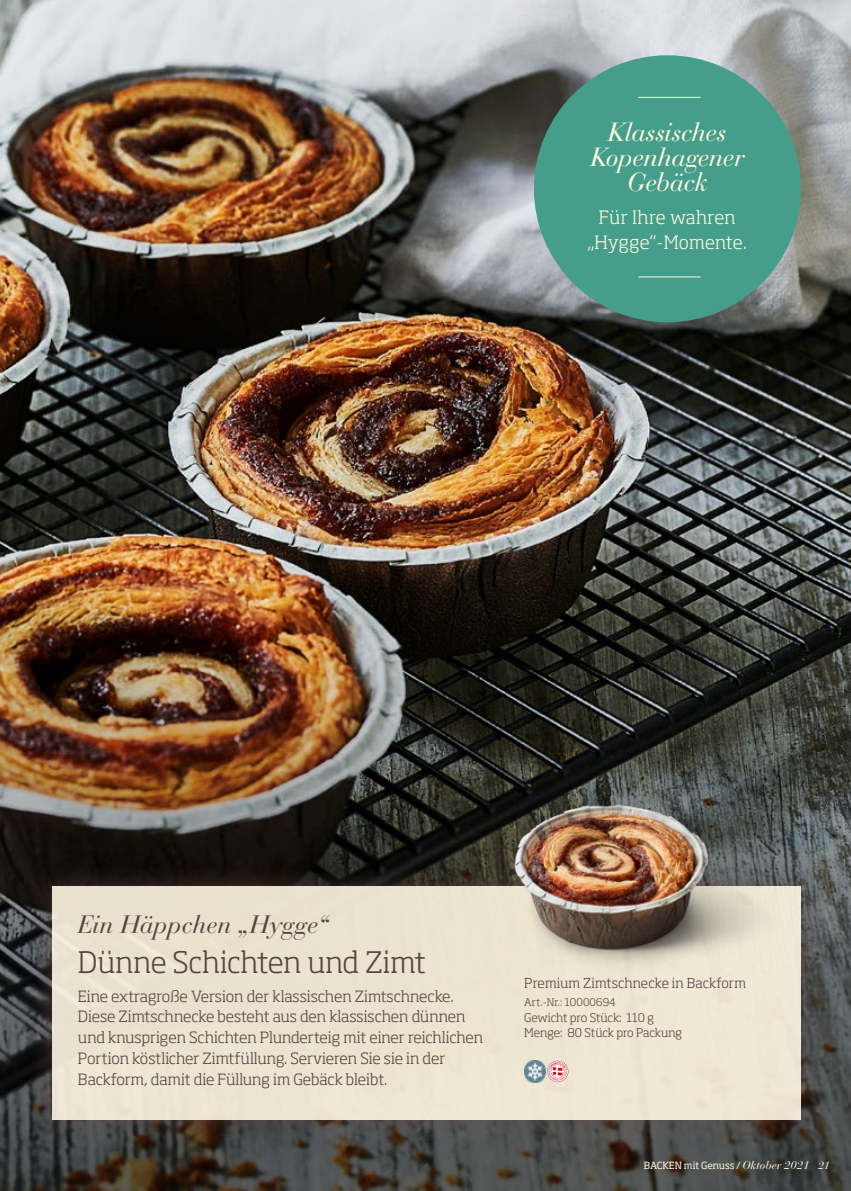
<style>
.page{position:relative;width:851px;height:1191px;background:#fff}
.page>*{position:absolute;margin:0;border:0;box-sizing:border-box;transform-origin:0 0}
.t1{font:300 29.25px "Soho Std";color:#574441}
.t2{font:italic 26.1px/25.2px "Bauer Bodoni Std";letter-spacing:-.02em;color:#fff7e2;text-align:center}
.t3{font:italic 25.05px "Bauer Bodoni Std";color:#574441}
.t4{font:300 18.15px/25.8px "Soho Std";letter-spacing:.01em;color:#fff7e2;text-align:center}
.t5{font:300 15.3px/21px "Soho Std";letter-spacing:-.005em;color:#574441}
.t6{font:300 13.5px "Soho Std";letter-spacing:.01em;color:#574441}
.t7{font:300 11.85px/15.1px "Soho Std";letter-spacing:-.005em;color:#574441}
.t8{font:300 10.5px "Soho Std";letter-spacing:.01em;color:#574441}
.t9{font:9.75px "Soho Std";color:#fff7e2}
.s1{font-family:"Bauer Bodoni Std";font-style:italic;font-size:11.25px}
.s2{font-family:"Bauer Bodoni Std";font-style:italic;font-size:10.5px}
</style>
<div class="page">
<img style="left:0;top:0;width:850px;height:569px">
<img style="left:0;top:569px;width:850px;height:622px">
<div style="left:29px;top:862px;width:795px;height:280px;background:#624746;opacity:.75"></div>
<div style="left:52px;top:886px;width:748px;height:233px;background:#ebe4d0"></div>
<img style="left:393px;top:715px;width:435px;height:289px">
<div style="left:534px;top:55px;width:266px;height:267px;background:#449e89;border-radius:50%"></div>
<hr style="left:638px;top:97px;width:62px;height:1px;background:#fff7e2">
<hr style="left:638px;top:276px;width:62px;height:1px;background:#fff7e2">
<img style="left:524px;top:1060px;width:21px;height:22px">
<svg style="left:547px;top:1060px;width:21px;height:22px"></svg>
<h2 class="t2" style="left:590px;top:119px;width:155px">Klassisches<br>Kopenhagener<br>Gebäck</h2>
<p class="t4" style="left:588px;top:204px;width:160px">Für Ihre wahren „Hygge“-Momente.</p>
<h3 class="t3" style="left:78px;top:909px;width:253px">Ein Häppchen „Hygge“</h3>
<h1 class="t1" style="left:78px;top:944px;width:349px">Dünne Schichten und Zimt</h1>
<p class="t5" style="left:78px;top:985px;width:406px">Eine extragroße Version der klassischen Zimtschnecke.<br>Diese Zimtschnecke besteht aus den klassischen dünnen und knusprigen Schichten Plunderteig mit einer reichlichen Portion köstlicher Zimtfüllung. Servieren Sie sie in der Backform, damit die Füllung im Gebäck bleibt.</p>
<p class="t6" style="left:524px;top:975px;width:223px">Premium Zimtschnecke in Backform</p>
<p class="t8" style="left:524px;top:996px;width:93px">Art.-Nr.: 10000694</p>
<p class="t7" style="left:524px;top:1009px;width:159px">Gewicht pro Stück: 110 g<br>Menge: 80 Stück pro Packung</p>
<p class="t9" style="left:643px;top:1159px;width:187px">BACKEN mit Genuss / <span class="s1">Oktober 2021</span> <span class="s2">21</span></p>
</div>
